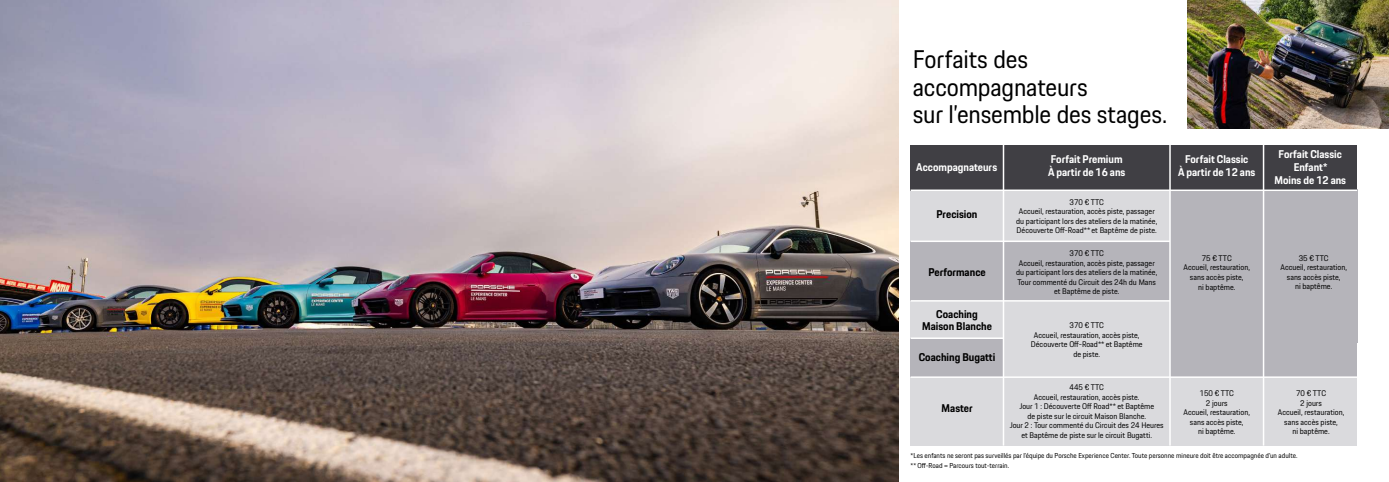
<style>
.page{position:relative;width:1389px;height:482px;background:#fff}
.page>*{position:absolute;margin:0;border:0;box-sizing:border-box;transform-origin:0 0}
.t1{font:25px/27.5px "Porsche Next";letter-spacing:-.01em;color:#000}
.t2{font:700 11px/13.2px "Porsche Next";color:#fff;text-align:center}
.t3{font:700 11px/12px "Porsche Next";color:#000;text-align:center}
.t4{font:8px/9.6px "Porsche Next";color:#000;text-align:center}
.t5{font:7px/9.4px "Porsche Next";color:#000}
</style>
<div class="page">
<div style="left:911px;top:190px;width:434px;height:51px;background:#dadadd"></div>
<div style="left:911px;top:301px;width:434px;height:39px;background:#dadadd"></div>
<div style="left:911px;top:338px;width:446px;height:40px;background:#b5b4ba"></div>
<div style="left:911px;top:377px;width:446px;height:68px;background:#dadadd"></div>
<div style="left:911px;top:241px;width:434px;height:60px;background:#b5b4ba"></div>
<div style="left:1170px;top:189px;width:187px;height:154px;background:#b5b4ba"></div>
<div style="left:911px;top:145px;width:446px;height:45px;background:#403f44"></div>
<img style="left:0;top:0;width:898px;height:482px">
<img style="left:1187px;top:0;width:202px;height:129px">
<hr style="left:911px;top:189px;width:446px;height:2px;background:#fff">
<hr style="left:911px;top:241px;width:259px;height:1px;background:#fff">
<hr style="left:911px;top:300px;width:259px;height:2px;background:#fff">
<hr style="left:911px;top:337px;width:92px;height:2px;background:#fff">
<hr style="left:1263px;top:145px;width:1px;height:300px;background:#fff">
<div style="left:1003px;top:318px;width:167px;height:59px;background:#dadadd"></div>
<hr style="left:1003px;top:145px;width:1px;height:300px;background:#fff">
<hr style="left:1169px;top:145px;width:2px;height:300px;background:#fff">
<hr style="left:911px;top:376px;width:446px;height:2px;background:#fff">
<h1 class="t1" style="left:913px;top:46px;width:256px">Forfaits des accompagnateurs<br>sur l’ensemble des stages.</h1>
<h2 class="t2" style="left:916px;top:160px;width:83px">Accompagnateurs</h2>
<h2 class="t3" style="left:937px;top:208px;width:42px">Precision</h2>
<h2 class="t3" style="left:928px;top:266px;width:59px">Performance</h2>
<h2 class="t3" style="left:922px;top:308px;width:71px">Coaching<br>Maison Blanche</h2>
<h2 class="t3" style="left:919px;top:351px;width:78px">Coaching Bugatti</h2>
<h2 class="t3" style="left:942px;top:402px;width:33px">Master</h2>
<h2 class="t2" style="left:1048px;top:153px;width:79px;text-align:left">Forfait Premium<br>À partir de 16 ans</h2>
<h2 class="t2" style="left:1178px;top:153px;width:79px">Forfait Classic<br>À partir de 12 ans</h2>
<h2 class="t2" style="left:1274px;top:147px;width:73px">Forfait Classic<br>Enfant*<br>Moins de 12 ans</h2>
<p class="t4" style="left:1016px;top:197px;width:143px">370 € TTC<br>Accueil, restauration, accès piste, passager du participant lors des ateliers de la matinée, Découverte Off-Road** et Baptême de piste.</p>
<p class="t4" style="left:1016px;top:248px;width:143px">370 € TTC<br>Accueil, restauration, accès piste, passager du participant lors des ateliers de la matinée,<br>Tour commenté du Circuit des 24h du Mans et Baptême de piste.</p>
<p class="t4" style="left:1031px;top:320px;width:113px">370 € TTC<br>Accueil, restauration, accès piste,<br>Découverte Off-Road** et Baptême de piste.</p>
<p class="t4" style="left:1010px;top:382px;width:155px">445 € TTC<br>Accueil, restauration, accès piste.<br>Jour 1 : Découverte Off Road** et Baptême<br>de piste sur le circuit Maison Blanche.<br>Jour 2 : Tour commenté du Circuit des 24 Heures et Baptême de piste sur le circuit Bugatti.</p>
<p class="t4" style="left:1184px;top:253px;width:68px">75 € TTC<br>Accueil, restauration, sans accès piste,<br>ni baptême.</p>
<p class="t4" style="left:1280px;top:253px;width:68px">35 € TTC<br>Accueil, restauration, sans accès piste,<br>ni baptême.</p>
<p class="t4" style="left:1184px;top:388px;width:68px">150 € TTC<br>2 jours<br>Accueil, restauration, sans accès piste,<br>ni baptême.</p>
<p class="t4" style="left:1278px;top:388px;width:68px">70 € TTC<br>2 jours<br>Accueil, restauration, sans accès piste,<br>ni baptême.</p>
<p class="t5" style="left:911px;top:451px;width:388px">*Les enfants ne seront pas surveillés par l’équipe du Porsche Experience Center. Toute personne mineure doit être accompagnée d’un adulte. ** Off-Road = Parcours tout-terrain.</p>
</div>
